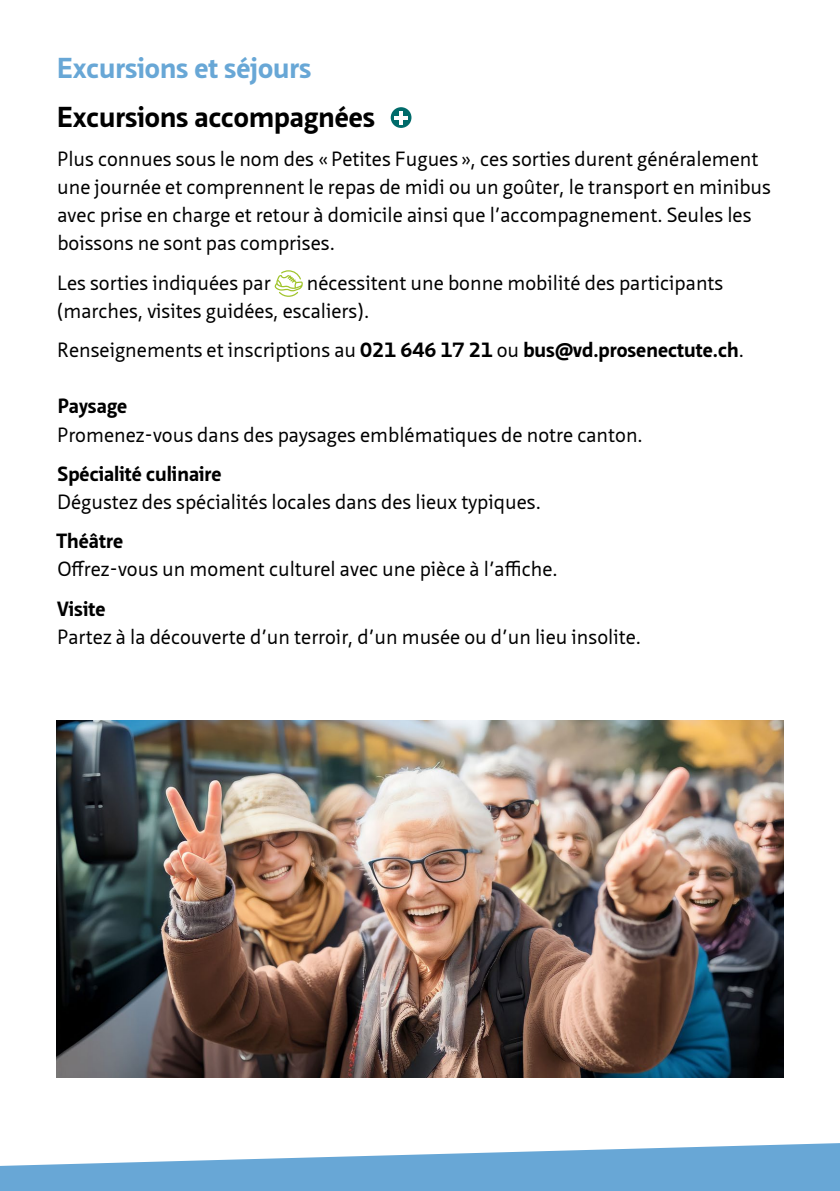
<style>
.page{position:relative;width:840px;height:1191px;background:#fff}
.page>*{position:absolute;margin:0;border:0;box-sizing:border-box;transform-origin:0 0}
.t1{font:700 28px "Neue Sans Pro";color:#000}
.t2{font:700 28px "Neue Sans Pro";color:#68a7d6}
.t3{font:20px/28px "Neue Sans Pro";color:#000}
.t4{font:700 20px "Neue Sans Pro";color:#000}
.s1{font-weight:700}
</style>
<div class="page">
<svg style="left:274px;top:270px;width:29px;height:27px"></svg>
<svg style="left:390px;top:107px;width:21px;height:21px"></svg>
<hr style="left:399px;top:111px;width:4px;height:13px;background:#fff">
<svg style="left:394px;top:116px;width:13px;height:3px"></svg>
<svg style="left:0;top:1143px;width:839px;height:48px;fill:#68a7d6"></svg>
<img style="left:57px;top:720px;width:725px;height:357px">
<h1 class="t2" style="left:57px;top:50px;width:255px">Excursions et séjours</h1>
<h1 class="t1" style="left:57px;top:99px;width:319px">Excursions accompagnées</h1>
<p class="t3" style="left:57px;top:145px;width:715px">Plus connues sous le nom des «Petites Fugues», ces sorties durent généralement une journée et comprennent le repas de midi ou un goûter, le transport en minibus avec prise en charge et retour à domicile ainsi que l’accompagnement. Seules les boissons ne sont pas comprises.</p>
<p class="t3" style="left:57px;top:268px;width:215px">Les sorties indiquées par</p>
<p class="t3" style="left:56px;top:268px;width:668px;text-indent:250px">nécessitent une bonne mobilité des participants (marches, visites guidées, escaliers).</p>
<p class="t3" style="left:57px;top:336px;width:687px">Renseignements et inscriptions au <span class="s1">021 646 17 21</span> ou <span class="s1">bus@vd.prosenectute.ch</span>.</p>
<p class="t4" style="left:58px;top:393px;width:71px">Paysage</p>
<p class="t3" style="left:57px;top:420px;width:586px">Promenez-vous dans des paysages emblématiques de notre canton.</p>
<p class="t4" style="left:58px;top:461px;width:165px">Spécialité culinaire</p>
<p class="t3" style="left:57px;top:487px;width:485px">Dégustez des spécialités locales dans des lieux typiques.</p>
<p class="t4" style="left:57px;top:528px;width:68px">Théâtre</p>
<p class="t3" style="left:57px;top:555px;width:501px">Offrez-vous un moment culturel avec une pièce à l’affiche.</p>
<p class="t4" style="left:57px;top:595px;width:50px">Visite</p>
<p class="t3" style="left:57px;top:622px;width:585px">Partez à la découverte d’un terroir, d’un musée ou d’un lieu insolite.</p>
</div>
